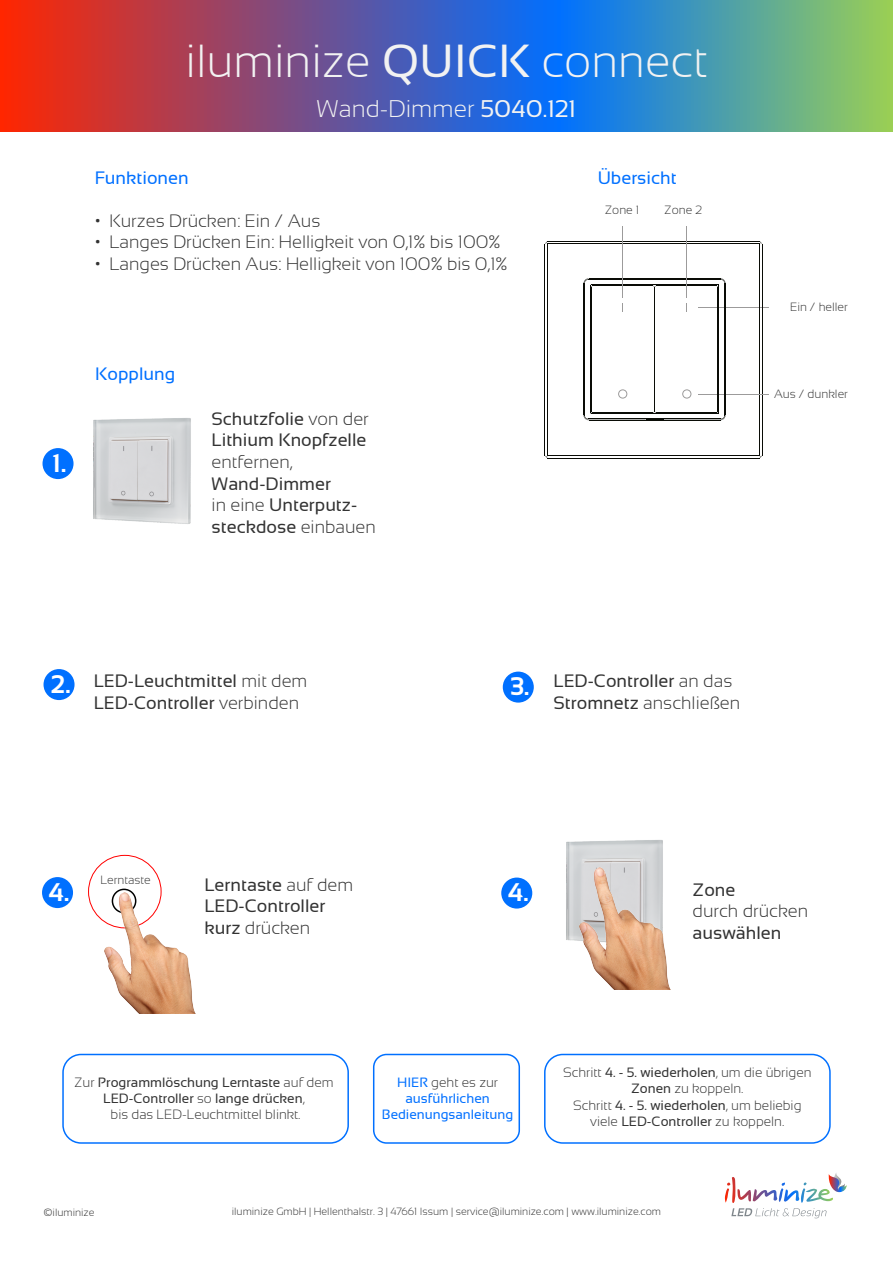
<style>
.page{position:relative;width:893px;height:1263px;background:#fff}
.page>*{position:absolute;margin:0;border:0;box-sizing:border-box;transform-origin:0 0}
.t1{font:300 46.35px "Sansation";color:#f2f2f2}
.t2{font:700 25.5px "Sansation";color:#fff}
.t3{font:300 24.15px "Sansation";color:#f2f2f2}
.t4{font:18px/21.6px "Sansation";color:#333}
.t5{font:300 18px "Sansation";color:#333}
.t6{font:18px "Sansation";color:#0070ff}
.t7{font:300 13.5px/16.2px "Sansation";color:#333;text-align:center}
.t8{font:13.5px/16.2px "Sansation";color:#333;text-align:center}
.t9{font:13.5px/16.2px "Sansation";color:#0070ff;text-align:center}
.t10{font:300 12px "Sansation";color:#333}
.t11{font:300 10.5px "Sansation";color:#333}
.s1{font-weight:400}
.s2{font-weight:300}
.s3{font-weight:300;color:#333}
</style>
<div class="page">
<svg style="left:0;top:0;width:892px;height:132px;background:#6d6a8e"></svg>
<div style="left:503px;top:672px;width:31px;height:31px;background:#0070ff;border-radius:50%"></div>
<div style="left:42px;top:877px;width:31px;height:31px;background:#0070ff;border-radius:50%"></div>
<svg style="left:115px;top:889px;width:18px;height:3px"></svg>
<div style="left:42px;top:448px;width:31px;height:31px;background:#0070ff;border-radius:15px"></div>
<div style="left:44px;top:669px;width:30px;height:31px;background:#0070ff;border-radius:50%"></div>
<img style="left:104px;top:892px;width:91px;height:122px">
<hr style="left:698px;top:308px;width:70px;height:1px;background:#9c9b9b">
<hr style="left:759px;top:244px;width:1px;height:212px;background:#0a0c06">
<hr style="left:544px;top:244px;width:1px;height:212px;background:#0a0c06">
<hr style="left:547px;top:458px;width:212px;height:1px;background:#0a0c06">
<hr style="left:547px;top:244px;width:1px;height:212px;background:#0a0c06">
<hr style="left:547px;top:241px;width:212px;height:1px;background:#0a0c06">
<hr style="left:547px;top:456px;width:212px;height:1px;background:#0a0c06">
<hr style="left:547px;top:244px;width:212px;height:1px;background:#0a0c06">
<hr style="left:762px;top:244px;width:1px;height:212px;background:#0a0c06">
<hr style="left:698px;top:394px;width:70px;height:1px;background:#9c9b9b">
<hr style="left:588px;top:419px;width:133px;height:1px;background:#0a0c06">
<svg style="left:645px;top:279px;width:18px;height:1px"></svg>
<hr style="left:663px;top:279px;width:58px;height:1px;background:#0a0c06">
<hr style="left:588px;top:279px;width:57px;height:1px;background:#0a0c06">
<hr style="left:588px;top:278px;width:132px;height:1px;background:#0a0c06">
<hr style="left:656px;top:286px;width:60px;height:1px;background:#0a0c06">
<hr style="left:591px;top:285px;width:127px;height:1px;background:#0a0c06">
<hr style="left:591px;top:413px;width:127px;height:1px;background:#0a0c06">
<hr style="left:656px;top:412px;width:60px;height:1px;background:#0a0c06">
<hr style="left:654px;top:288px;width:1px;height:122px;background:#0a0c06">
<hr style="left:592px;top:286px;width:61px;height:1px;background:#0a0c06">
<hr style="left:592px;top:412px;width:61px;height:1px;background:#0a0c06">
<svg style="left:583px;top:278px;width:9px;height:142px"></svg>
<hr style="left:588px;top:420px;width:132px;height:1px;background:#0a0c06">
<hr style="left:725px;top:284px;width:1px;height:131px;background:#0a0c06">
<svg style="left:716px;top:278px;width:9px;height:142px"></svg>
<svg style="left:618px;top:389px;width:9px;height:10px"></svg>
<svg style="left:682px;top:389px;width:9px;height:10px"></svg>
<hr style="left:622px;top:226px;width:1px;height:72px;background:#9c9b9b">
<hr style="left:686px;top:226px;width:1px;height:72px;background:#9c9b9b">
<div style="left:501px;top:878px;width:31px;height:31px;background:#0070ff;border-radius:50%"></div>
<img style="left:93px;top:418px;width:98px;height:106px">
<img style="left:566px;top:840px;width:97px;height:101px">
<img style="left:579px;top:868px;width:91px;height:121px">
<img style="left:724px;top:1173px;width:122px;height:45px">
<div style="left:62px;top:1054px;width:287px;height:90px;border:2px solid #0070ff;border-radius:18px"></div>
<div style="left:544px;top:1054px;width:286px;height:90px;border:2px solid #0070ff;border-radius:18px"></div>
<div style="left:373px;top:1054px;width:147px;height:90px;border:2px solid #0070ff;border-radius:13px"></div>
<h1 class="t1" style="left:185px;top:35px;width:523px">iluminize <span class="s1">QUICK</span> connect</h1>
<h3 class="t3" style="left:317px;top:95px;width:261px">Wand-Dimmer <span class="s1">5040.121</span></h3>
<p class="t6" style="left:95px;top:167px;width:95px">Funktionen</p>
<p class="t5" style="left:95px;top:210px;width:227px">• Kurzes Drücken: Ein / Aus</p>
<p class="t5" style="left:95px;top:232px;width:406px">• Langes Drücken Ein: Helligkeit von 0,1% bis 100%</p>
<p class="t5" style="left:95px;top:253px;width:414px">• Langes Drücken Aus: Helligkeit von 100% bis 0,1%</p>
<h2 class="t2" style="left:52px;top:449px;width:16px">1.</h2>
<p class="t6" style="left:95px;top:364px;width:81px">Kopplung</p>
<p class="t4" style="left:212px;top:408px;width:159px">Schutzfolie <span class="s2">von der<br></span>Lithium Knopfzelle</p>
<p class="t5" style="left:212px;top:452px;width:82px">entfernen,</p>
<p class="t4" style="left:212px;top:473px;width:166px">Wand-Dimmer<br><span class="s2">in eine</span> Unterputz&shy;steckdose <span class="s2">einbauen</span></p>
<p class="t6" style="left:597px;top:168px;width:80px">Übersicht</p>
<p class="t10" style="left:605px;top:203px;width:36px">Zone 1</p>
<p class="t10" style="left:664px;top:203px;width:40px">Zone 2</p>
<p class="t10" style="left:790px;top:300px;width:59px">Ein / heller</p>
<p class="t10" style="left:774px;top:387px;width:75px">Aus / dunkler</p>
<h2 class="t2" style="left:50px;top:670px;width:22px">2.</h2>
<p class="t4" style="left:553px;top:670px;width:188px">LED-Controller <span class="s2">an das<br></span>Stromnetz <span class="s2">anschließen</span></p>
<p class="t4" style="left:94px;top:670px;width:215px">LED-Leuchtmittel <span class="s2">mit dem<br></span>LED-Controller <span class="s2">verbinden</span></p>
<h2 class="t2" style="left:510px;top:672px;width:21px">3.</h2>
<h2 class="t2" style="left:49px;top:878px;width:22px">4.</h2>
<p class="t10" style="left:100px;top:874px;width:52px">Lerntaste</p>
<p class="t4" style="left:204px;top:874px;width:150px">Lerntaste <span class="s2">auf dem<br></span>LED-Controller kurz <span class="s2">drücken</span></p>
<h2 class="t2" style="left:508px;top:878px;width:22px">4.</h2>
<p class="t4" style="left:692px;top:879px;width:44px">Zone</p>
<p class="t5" style="left:692px;top:901px;width:117px">durch drücken</p>
<p class="t4" style="left:692px;top:922px;width:90px">auswählen</p>
<p class="t8" style="left:74px;top:1074px;width:261px"><span class="s2">Zur</span> Programmlöschung Lerntaste <span class="s2">auf dem<br></span>LED-Controller <span class="s2">so</span> lange drücken<span class="s2">,<br>bis das LED-Leuchtmittel blinkt.</span></p>
<p class="t9" style="left:382px;top:1074px;width:133px">HIER <span class="s3">geht es zur </span>ausführlichen<br>Bedienungsanleitung</p>
<p class="t7" style="left:563px;top:1064px;width:250px">Schritt <span class="s1">4. - 5. wiederholen</span>, um die übrigen <span class="s1">Zonen</span> zu koppeln.<br>Schritt <span class="s1">4. - 5. wiederholen</span>, um beliebig viele <span class="s1">LED-Controller</span> zu koppeln.</p>
<p class="t11" style="left:43px;top:1206px;width:53px">©iluminize</p>
<p class="t11" style="left:232px;top:1205px;width:430px">iluminize GmbH | Hellenthalstr. 3 | 47661 Issum | service@iluminize.com | www.iluminize.com</p>
</div>
